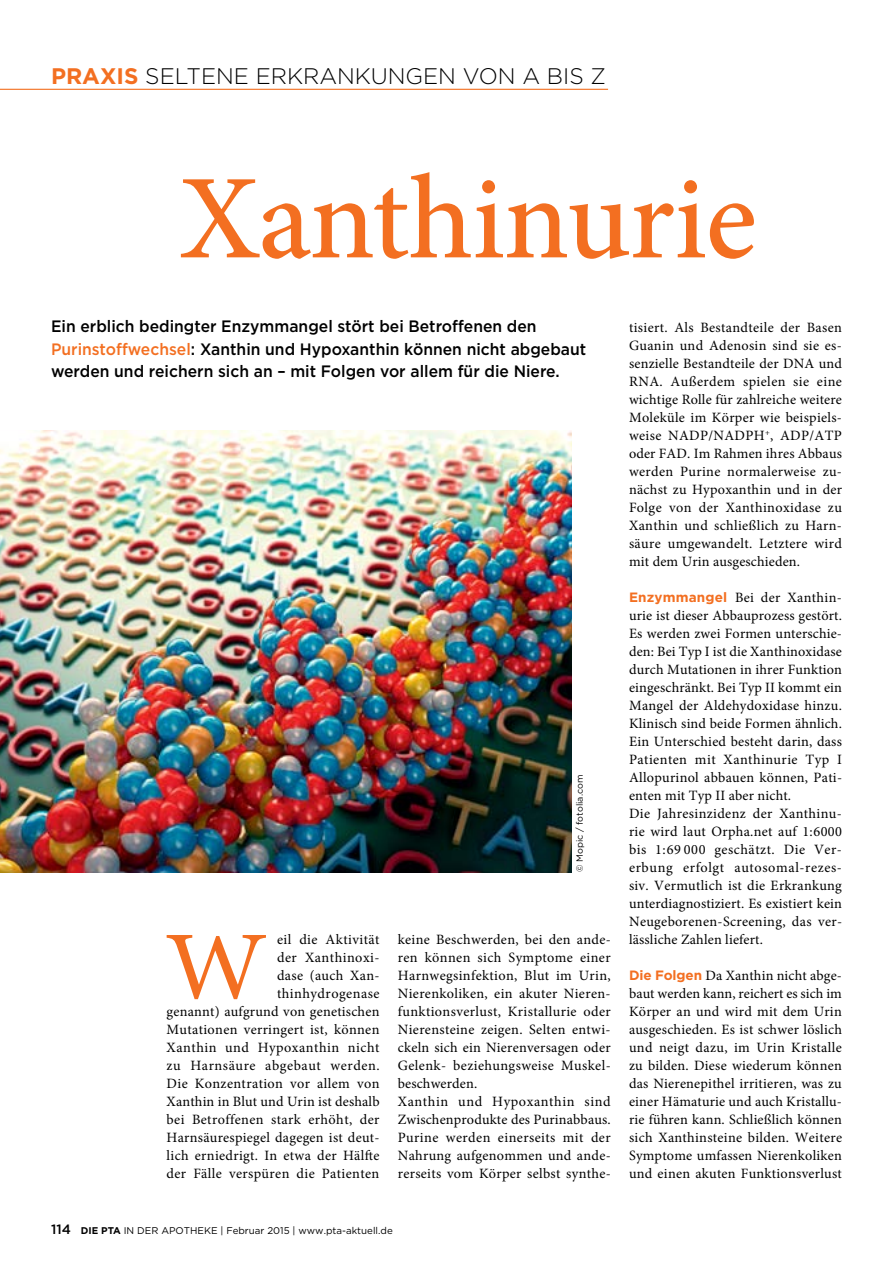
<style>
.page{position:relative;width:893px;height:1263px;background:#fff}
.page>*{position:absolute;margin:0;border:0;box-sizing:border-box;transform-origin:0 0}
.t1{font:500 120px "Minion Pro";letter-spacing:-.01em;color:#f36f21}
.t2{font:97.2px "Minion Pro";color:#f36f21;scale:1.09 1}
.t3{font:300 22.5px "Gotham";color:#000}
.t4{font:500 16.5px/22.5px "Gotham";color:#000;scale:.95 1}
.t5{font:14.25px/18px "Minion Pro";letter-spacing:.02em;color:#000}
.t6{font:9.75px "Gotham";color:#000}
.t7{font:9px "Gotham";color:#000}
.s1{font-weight:700;color:#f36f21}
.s2{color:#f36f21}
.s3{font-weight:500;font-size:13.5px}
.s4{font-weight:700}
.s5{font-family:"Gotham";font-weight:700;font-size:13.5px;color:#f36f21}
</style>
<div class="page">
<img style="left:0;top:430px;width:571px;height:442px">
<hr style="left:0;top:89px;width:608px;height:1px;background:#f36f21">
<h3 class="t3" style="left:51px;top:62px;width:556px"><span class="s1">PRAXIS</span> SELTENE ERKRANKUNGEN VON A BIS Z</h3>
<h1 class="t1" style="left:180px;top:138px;width:578px">Xanthinurie</h1>
<p class="t4" style="left:51px;top:315px;width:565px">Ein erblich bedingter Enzymmangel stört bei Betroffenen den<br><span class="s2">Purinstoffwechsel</span>: Xanthin und Hypoxanthin können nicht abgebaut werden und reichern sich an – mit Folgen vor allem für die Niere.</p>
<p class="t7" style="left:574px;top:872px;width:99px;rotate:-90deg">© Mopic / fotolia.com</p>
<p class="t5" style="left:167px;top:931px;width:215px;text-align:right">eil die Aktivität<br>der Xanthinoxi-<br>dase (auch Xan-<br>thinhydrogenase<br>genannt) aufgrund von genetischen<br>Mutationen verringert ist, können<br>Xanthin und Hypoxanthin nicht zu Harnsäure abgebaut werden.<br>Die Konzentration vor allem von<br>Xanthin in Blut und Urin ist deshalb bei Betroffenen stark erhöht, der<br>Harnsäurespiegel dagegen ist deut&shy;lich erniedrigt. In etwa der Hälfte der Fälle verspüren die Patienten</p>
<p class="t5" style="left:398px;top:931px;width:215px">keine Beschwerden, bei den ande&shy;ren können sich Symptome einer<br>Harnwegsinfektion, Blut im Urin,<br>Nierenkoliken, ein akuter Nieren&shy;funktionsverlust, Kristallurie oder<br>Nierensteine zeigen. Selten entwi&shy;ckeln sich ein Nierenversagen oder<br>Gelenk- beziehungsweise Muskel&shy;beschwerden.<br>Xanthin und Hypoxanthin sind<br>Zwischenprodukte des Purinabbaus.<br>Purine werden einerseits mit der<br>Nahrung aufgenommen und ande&shy;rerseits vom Körper selbst synthe-</p>
<h2 class="t2" style="left:165px;top:902px;width:96px">W</h2>
<p class="t6" style="left:51px;top:1224px;width:343px"><span class="s3">114</span> <span class="s4">DIE PTA</span> IN DER APOTHEKE | Februar 2015 | www.pta-aktuell.de</p>
<p class="t5" style="left:629px;top:319px;width:215px;text-align:justify">tisiert. Als Bestandteile der Basen Guanin und Adenosin sind sie es&shy;senzielle Bestandteile der DNA und RNA. Außerdem spielen sie eine wichtige Rolle für zahlreiche weitere Moleküle im Körper wie beispiels&shy;weise NADP/NADPH<sup>+</sup>, ADP/ATP oder FAD. Im Rahmen ihres Abbaus werden Purine normalerweise zu&shy;nächst zu Hypoxanthin und in der Folge von der Xanthinoxidase zu Xanthin und schließlich zu Harn&shy;säure umgewandelt. Letztere wird mit dem Urin ausgeschieden.</p>
<p class="t5" style="left:629px;top:589px;width:215px"><span class="s5">Enzymmangel</span> Bei der Xanthin&shy;urie ist dieser Abbauprozess gestört.<br>Es werden zwei Formen unterschie&shy;den: Bei Typ I ist die Xanthinoxidase durch Mutationen in ihrer Funktion eingeschränkt. Bei Typ II kommt ein Mangel der Aldehydoxidase hinzu.<br>Klinisch sind beide Formen ähnlich.<br>Ein Unterschied besteht darin, dass Patienten mit Xanthinurie Typ I Allopurinol abbauen können, Pati&shy;enten mit Typ II aber nicht.<br>Die Jahresinzidenz der Xanthinu&shy;rie wird laut Orpha.net auf 1:6000 bis 1:69 000 geschätzt. Die Ver&shy;erbung erfolgt autosomal-rezes&shy;siv. Vermutlich ist die Erkrankung unterdiagnostiziert. Es existiert kein Neugeborenen-Screening, das ver&shy;lässliche Zahlen liefert.</p>
<p class="t5" style="left:629px;top:967px;width:215px;text-align:justify"><span class="s5">Die Folgen</span> Da Xanthin nicht abge&shy;baut werden kann, reichert es sich im Körper an und wird mit dem Urin ausgeschieden. Es ist schwer löslich und neigt dazu, im Urin Kristalle zu bilden. Diese wiederum können das Nierenepithel irritieren, was zu einer Hämaturie und auch Kristallu&shy;rie führen kann. Schließlich können sich Xanthinsteine bilden. Weitere Symptome umfassen Nierenkoliken und einen akuten Funktionsverlust</p>
</div>
